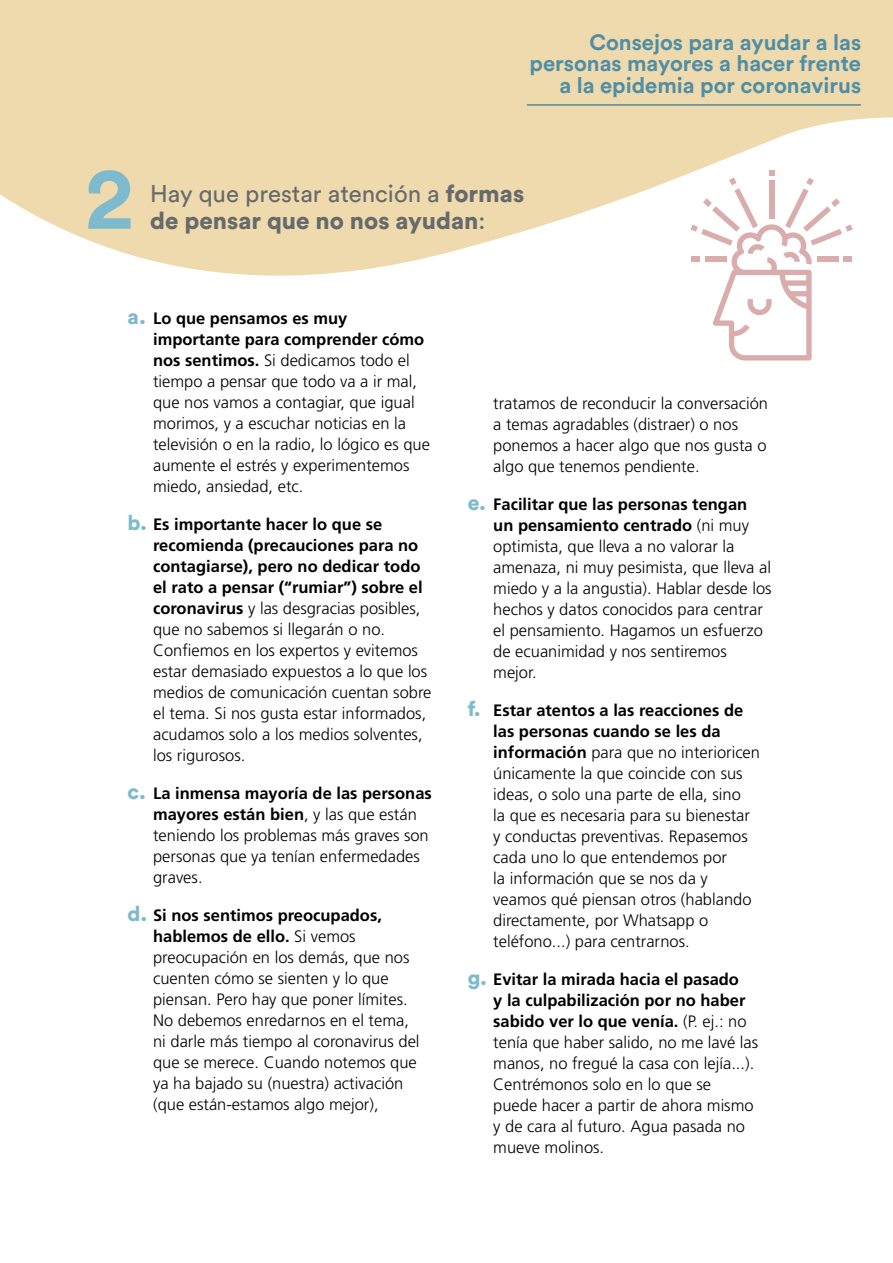
<style>
.page{position:relative;width:893px;height:1263px;background:#fff}
.page>*{position:absolute;margin:0;border:0;box-sizing:border-box;transform-origin:0 0}
.t1{font:700 88.2px "Circular Std";color:#7dbacd}
.t2{font:900 24px/27px "Circular Std";color:#676a6c}
.t3{font:700 22.05px/21.1px "Circular Std";color:#508ea6;text-align:right}
.t4{font:300 16.5px/21px "Frutiger LT Std";color:#000}
.s1{font-weight:400}
.s2{font-family:"Circular Std";font-weight:900;font-size:21px;color:#7dbacd}
.s3{font-weight:700}
</style>
<div class="page">
<svg style="left:0;top:0;width:893px;height:361px;fill:#eedaad"></svg>
<svg style="left:691px;top:170px;width:162px;height:190px"></svg>
<hr style="left:527px;top:104px;width:333px;height:2px;background:#508ea6">
<h3 class="t3" style="left:529px;top:32px;width:333px">Consejos para ayudar a las personas mayores a hacer frente a la epidemia por coronavirus</h3>
<h1 class="t1" style="left:85px;top:141px;width:49px">2</h1>
<h2 class="t2" style="left:150px;top:180px;width:375px"><span class="s1">Hay que prestar atención a</span> formas de pensar que no nos ayudan<span class="s1">:</span></h2>
<p class="t4" style="left:153px;top:308px;width:278px;text-indent:-26px"><span class="s2">a.</span> <span class="s3">Lo que pensamos es muy importante para comprender cómo nos sentimos.</span> Si dedicamos todo el tiempo a pensar que todo va a ir mal, que nos vamos a contagiar, que igual morimos, y a escuchar noticias en la televisión o en la radio, lo lógico es que aumente el estrés y experimentemos miedo, ansiedad, etc.</p>
<p class="t4" style="left:153px;top:514px;width:280px;text-indent:-26px"><span class="s2">b.</span> <span class="s3">Es importante hacer lo que se recomienda (precauciones para no contagiarse), pero no dedicar todo el rato a pensar (“rumiar”) sobre el coronavirus</span> y las desgracias posibles, que no sabemos si llegarán o no.<br>Confiemos en los expertos y evitemos estar demasiado expuestos a lo que los medios de comunicación cuentan sobre el tema. Si nos gusta estar informados, acudamos solo a los medios solventes, los rigurosos.</p>
<p class="t4" style="left:153px;top:783px;width:280px;text-indent:-26px"><span class="s2">c.</span> <span class="s3">La inmensa mayoría de las personas mayores están bien</span>, y las que están teniendo los problemas más graves son personas que ya tenían enfermedades graves.</p>
<p class="t4" style="left:153px;top:905px;width:268px;text-indent:-26px"><span class="s2">d.</span> <span class="s3">Si nos sentimos preocupados, hablemos de ello.</span> Si vemos preocupación en los demás, que nos cuenten cómo se sienten y lo que piensan. Pero hay que poner límites.<br>No debemos enredarnos en el tema, ni darle más tiempo al coronavirus del que se merece. Cuando notemos que ya ha bajado su (nuestra) activación (que están-estamos algo mejor),</p>
<p class="t4" style="left:493px;top:393px;width:276px">tratamos de reconducir la conversación a temas agradables (distraer) o nos ponemos a hacer algo que nos gusta o algo que tenemos pendiente.</p>
<p class="t4" style="left:493px;top:494px;width:280px;text-indent:-26px"><span class="s2">e.</span> <span class="s3">Facilitar que las personas tengan<br>un pensamiento centrado</span> (ni muy optimista, que lleva a no valorar la amenaza, ni muy pesimista, que lleva al miedo y a la angustia). Hablar desde los hechos y datos conocidos para centrar el pensamiento. Hagamos un esfuerzo de ecuanimidad y nos sentiremos mejor.</p>
<p class="t4" style="left:493px;top:700px;width:268px;text-indent:-26px"><span class="s2">f.</span> <span class="s3">Estar atentos a las reacciones de las personas cuando se les da información</span> para que no interioricen únicamente la que coincide con sus ideas, o solo una parte de ella, sino<br>la que es necesaria para su bienestar y conductas preventivas. Repasemos cada uno lo que entendemos por<br>la información que se nos da y veamos qué piensan otros (hablando directamente, por Whatsapp o teléfono...) para centrarnos.</p>
<p class="t4" style="left:493px;top:969px;width:266px;text-indent:-26px"><span class="s2">g.</span> <span class="s3">Evitar la mirada hacia el pasado<br>y la culpabilización por no haber sabido ver lo que venía.</span> (P. ej.: no tenía que haber salido, no me lavé las manos, no fregué la casa con lejía...).<br>Centrémonos solo en lo que se puede hacer a partir de ahora mismo y de cara al futuro. Agua pasada no mueve molinos.</p>
</div>
